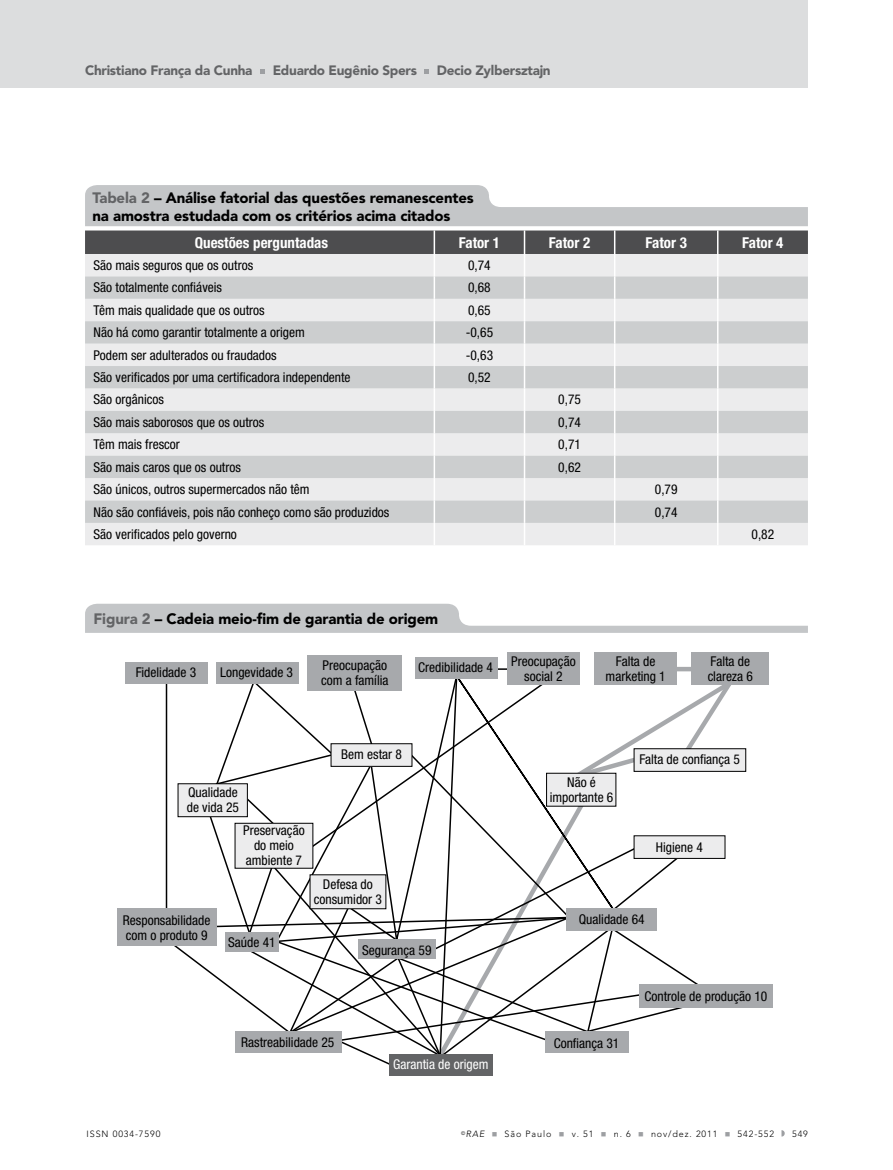
<style>
.page{position:relative;width:893px;height:1170px;background:#fff}
.page>*{position:absolute;margin:0;border:0;box-sizing:border-box;transform-origin:0 0}
.t1{font:900 15px/18px "Avenir";letter-spacing:-.01em;color:#000}
.t2{font:700 condensed 15px "Helvetica Neue LT Std";color:#fff}
.t3{font:condensed 13.5px/15px "Helvetica Neue LT Std";color:#000;text-align:center}
.t4{font:900 13.5px "Avenir LT Std";letter-spacing:-.02em;color:#636466}
.t5{font:condensed 13.5px "Helvetica Neue LT Std";color:#fff}
.t6{font:300 9px "Avenir LT Std";letter-spacing:.1em;color:#000}
.s1{color:#636466}
.s2{font-style:italic}
.s3{color:#9d9fa2}
</style>
<div class="page">
<div style="left:0;top:0;width:808px;height:87px;background:#dcddde"></div>
<svg style="left:260px;top:69px;width:5px;height:5px"></svg>
<svg style="left:424px;top:69px;width:5px;height:5px"></svg>
<svg style="left:781px;top:1130px;width:4px;height:6px"></svg>
<svg style="left:85px;top:185px;width:723px;height:360px;background:#d3d4d5"></svg>
<div style="left:676px;top:666px;width:16px;height:5px;background:#a7a9ac"></div>
<svg style="left:208px;top:668px;width:530px;height:397px"></svg>
<svg style="left:214px;top:673px;width:401px;height:237px"></svg>
<div style="left:216px;top:662px;width:82px;height:21px;background:#a7a9ac"></div>
<div style="left:308px;top:655px;width:94px;height:35px;background:#a7a9ac"></div>
<div style="left:415px;top:657px;width:82px;height:21px;background:#a7a9ac"></div>
<div style="left:507px;top:652px;width:73px;height:33px;background:#a7a9ac"></div>
<div style="left:692px;top:652px;width:77px;height:33px;background:#a7a9ac"></div>
<div style="left:595px;top:652px;width:82px;height:33px;background:#a7a9ac"></div>
<div style="left:178px;top:783px;width:69px;height:33px;background:#ececed"></div>
<div style="left:178px;top:783px;width:70px;height:34px;border:1px solid #000"></div>
<hr style="left:166px;top:682px;width:1px;height:230px;background:#000">
<div style="left:118px;top:907px;width:99px;height:38px;background:#a7a9ac"></div>
<div style="left:235px;top:1030px;width:106px;height:22px;background:#a7a9ac"></div>
<div style="left:235px;top:823px;width:78px;height:45px;background:#ececed"></div>
<div style="left:235px;top:822px;width:78px;height:46px;border:1px solid #000"></div>
<div style="left:331px;top:743px;width:81px;height:23px;background:#ececed"></div>
<div style="left:331px;top:743px;width:81px;height:23px;border:1px solid #000"></div>
<div style="left:310px;top:874px;width:76px;height:34px;background:#ececed"></div>
<div style="left:634px;top:748px;width:112px;height:23px;background:#ececed"></div>
<div style="left:634px;top:748px;width:112px;height:23px;border:1px solid #000"></div>
<div style="left:547px;top:773px;width:69px;height:33px;background:#ececed"></div>
<div style="left:546px;top:772px;width:70px;height:34px;border:1px solid #000"></div>
<div style="left:634px;top:835px;width:91px;height:23px;background:#ececed"></div>
<div style="left:566px;top:908px;width:91px;height:22px;background:#a7a9ac"></div>
<div style="left:358px;top:939px;width:77px;height:20px;background:#a7a9ac"></div>
<div style="left:225px;top:932px;width:53px;height:20px;background:#a7a9ac"></div>
<div style="left:389px;top:1053px;width:104px;height:22px;background:#636466"></div>
<div style="left:545px;top:1031px;width:84px;height:22px;background:#a7a9ac"></div>
<div style="left:639px;top:984px;width:134px;height:23px;background:#a7a9ac"></div>
<div style="left:125px;top:662px;width:83px;height:21px;background:#a7a9ac"></div>
<svg style="left:85px;top:603px;width:723px;height:30px"></svg>
<p class="t4" style="left:85px;top:62px;width:169px">Christiano França da Cunha</p>
<p class="t4" style="left:273px;top:62px;width:146px">Eduardo Eugênio Spers</p>
<p class="t4" style="left:437px;top:62px;width:115px">Decio Zylbersztajn</p>
<p class="t1" style="left:92px;top:188px;width:383px"><span class="s1">Tabela 2</span> – Análise fatorial das questões remanescentes na amostra estudada com os critérios acima citados</p>
<p class="t2" style="left:195px;top:233px;width:135px">Questões perguntadas</p>
<p class="t2" style="left:459px;top:233px;width:43px">Fator 1</p>
<p class="t2" style="left:549px;top:233px;width:43px">Fator 2</p>
<p class="t2" style="left:646px;top:233px;width:43px">Fator 3</p>
<p class="t2" style="left:742px;top:233px;width:43px">Fator 4</p>
<p class="t3" style="left:94px;top:257px;width:161px">São mais seguros que os outros</p>
<p class="t3" style="left:468px;top:257px;width:24px">0,74</p>
<p class="t3" style="left:94px;top:280px;width:130px">São totalmente confiáveis</p>
<p class="t3" style="left:468px;top:280px;width:24px">0,68</p>
<p class="t3" style="left:94px;top:302px;width:173px">Têm mais qualidade que os outros</p>
<p class="t3" style="left:468px;top:302px;width:24px">0,65</p>
<p class="t3" style="left:94px;top:325px;width:213px">Não há como garantir totalmente a origem</p>
<p class="t3" style="left:466px;top:325px;width:29px">-0,65</p>
<p class="t3" style="left:94px;top:347px;width:185px">Podem ser adulterados ou fraudados</p>
<p class="t3" style="left:466px;top:347px;width:29px">-0,63</p>
<p class="t3" style="left:94px;top:369px;width:259px">São verificados por uma certificadora independente</p>
<p class="t3" style="left:468px;top:369px;width:24px">0,52</p>
<p class="t3" style="left:94px;top:392px;width:72px">São orgânicos</p>
<p class="t3" style="left:558px;top:392px;width:24px">0,75</p>
<p class="t3" style="left:94px;top:414px;width:172px">São mais saborosos que os outros</p>
<p class="t3" style="left:558px;top:414px;width:24px">0,74</p>
<p class="t3" style="left:94px;top:437px;width:88px">Têm mais frescor</p>
<p class="t3" style="left:558px;top:437px;width:24px">0,71</p>
<p class="t3" style="left:94px;top:459px;width:149px">São mais caros que os outros</p>
<p class="t3" style="left:558px;top:459px;width:24px">0,62</p>
<p class="t3" style="left:94px;top:481px;width:218px">São únicos, outros supermercados não têm</p>
<p class="t3" style="left:655px;top:481px;width:24px">0,79</p>
<p class="t3" style="left:94px;top:504px;width:297px">Não são confiáveis, pois não conheço como são produzidos</p>
<p class="t3" style="left:655px;top:504px;width:24px">0,74</p>
<p class="t3" style="left:94px;top:526px;width:145px">São verificados pelo governo</p>
<p class="t3" style="left:751px;top:526px;width:24px">0,82</p>
<p class="t1" style="left:94px;top:609px;width:346px"><span class="s1">Figura 2</span> – Cadeia meio-fim de garantia de origem</p>
<p class="t3" style="left:136px;top:665px;width:62px">Fidelidade 3</p>
<p class="t3" style="left:220px;top:665px;width:74px">Longevidade 3</p>
<p class="t3" style="left:323px;top:657px;width:66px">Preocupação</p>
<p class="t3" style="left:418px;top:660px;width:76px">Credibilidade 4</p>
<p class="t3" style="left:321px;top:672px;width:69px">com a família</p>
<p class="t3" style="left:511px;top:654px;width:66px">Preocupação social 2</p>
<p class="t3" style="left:606px;top:654px;width:62px">Falta de marketing 1</p>
<p class="t3" style="left:708px;top:654px;width:47px;text-align:left">Falta de clareza 6</p>
<p class="t3" style="left:341px;top:746px;width:62px">Bem estar 8</p>
<p class="t3" style="left:187px;top:784px;width:54px;text-align:left">Qualidade de vida 25</p>
<p class="t3" style="left:243px;top:823px;width:63px">Preservação do meio ambiente 7</p>
<p class="t3" style="left:123px;top:912px;width:89px;text-align:left">Responsabilidade com o produto 9</p>
<p class="t3" style="left:228px;top:934px;width:49px">Saúde 41</p>
<p class="t3" style="left:314px;top:876px;width:70px">Defesa do consumidor 3</p>
<p class="t3" style="left:362px;top:942px;width:71px">Segurança 59</p>
<p class="t3" style="left:241px;top:1034px;width:95px">Rastreabilidade 25</p>
<p class="t5" style="left:393px;top:1056px;width:97px">Garantia de origem</p>
<p class="t3" style="left:550px;top:774px;width:65px">Não é importante 6</p>
<p class="t3" style="left:639px;top:751px;width:102px">Falta de confiança 5</p>
<p class="t3" style="left:656px;top:839px;width:48px">Higiene 4</p>
<p class="t3" style="left:579px;top:911px;width:67px">Qualidade 64</p>
<p class="t3" style="left:554px;top:1035px;width:67px">Confiança 31</p>
<p class="t3" style="left:644px;top:988px;width:124px">Controle de produção 10</p>
<p class="t6" style="left:87px;top:1128px;width:75px">ISSN 0034-7590</p>
<p class="t6" style="left:461px;top:1128px;width:315px"><sup>©</sup><span class="s2">RAE</span> <span class="s3">■</span> São Paulo <span class="s3">■</span> v. 51 <span class="s3">■</span> n. 6 <span class="s3">■</span> nov/dez. 2011 <span class="s3">■</span> 542-552</p>
<p class="t6" style="left:792px;top:1128px;width:17px">549</p>
</div>
